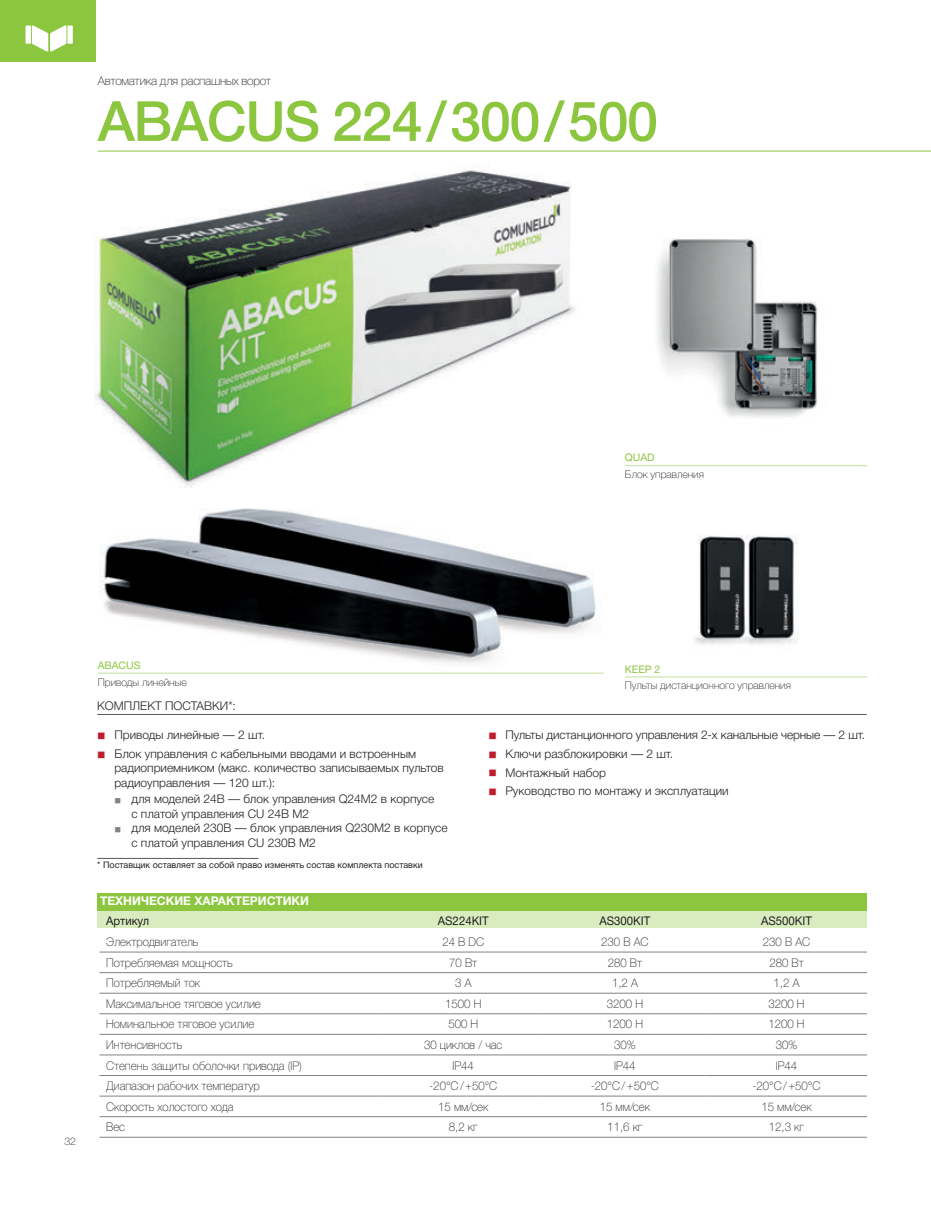
<style>
.page{position:relative;width:931px;height:1214px;background:#fff}
.page>*{position:absolute;margin:0;border:0;box-sizing:border-box;transform-origin:0 0}
.t1{font:500 55.5px "Helvetica Neue Cyr";letter-spacing:-.025em;color:#8bc63e}
.Особенности{font:300 12px/14.4px "Helvetica Neue Cyr";color:#231f20}
.Текст_в_таблице{font:100 12px "Helvetica Neue Cyr";color:#231f20;scale:.95 1}
.Заголовок_таблицы{font:12px "Helvetica Neue Cyr";color:#231f20;scale:.95 1}
.NOME_PRODOTTO{font:100 12px "Helvetica Neue Cyr";letter-spacing:-.02em;color:#231f20}
.t2{font:700 12px "Helvetica Neue Cyr";color:#fff}
.Аксессуар_артикул{font:100 10.5px "Helvetica Neue Cyr";color:#231f20}
.Аксессуар_Комплект{font:10.5px "Helvetica Neue Cyr";color:#8bc63e}
.Сноска{font:9px "Helvetica Neue Cyr";color:#231f20}
</style>
<div class="page">
<img style="left:99px;top:508px;width:504px;height:165px">
<img style="left:94px;top:150px;width:509px;height:338px">
<div style="left:97px;top:893px;width:770px;height:17px;background:#8bc63e"></div>
<div style="left:97px;top:910px;width:770px;height:17px;background:#d8ecbf"></div>
<div style="left:0;top:0;width:96px;height:62px;background:#8bc63e"></div>
<div style="left:26px;top:26px;width:5px;height:18px;background:#fff"></div>
<div style="left:67px;top:26px;width:6px;height:18px;background:#fff"></div>
<svg style="left:32px;top:26px;width:34px;height:25px"></svg>
<hr style="left:98px;top:151px;width:833px;height:1px;background:#8bc63e">
<img style="left:657px;top:238px;width:161px;height:180px">
<img style="left:694px;top:535px;width:104px;height:110px">
<hr style="left:99px;top:951px;width:283px;height:1px;background:#808285">
<hr style="left:382px;top:951px;width:162px;height:1px;background:#808285">
<hr style="left:544px;top:951px;width:161px;height:1px;background:#808285">
<hr style="left:705px;top:951px;width:162px;height:1px;background:#808285">
<hr style="left:99px;top:972px;width:283px;height:1px;background:#808285">
<hr style="left:382px;top:972px;width:162px;height:1px;background:#808285">
<hr style="left:544px;top:972px;width:161px;height:1px;background:#808285">
<hr style="left:705px;top:972px;width:162px;height:1px;background:#808285">
<hr style="left:99px;top:993px;width:283px;height:1px;background:#808285">
<hr style="left:382px;top:993px;width:162px;height:1px;background:#808285">
<hr style="left:544px;top:993px;width:161px;height:1px;background:#808285">
<hr style="left:705px;top:993px;width:162px;height:1px;background:#808285">
<hr style="left:99px;top:1013px;width:283px;height:1px;background:#808285">
<hr style="left:382px;top:1013px;width:162px;height:1px;background:#808285">
<hr style="left:544px;top:1013px;width:161px;height:1px;background:#808285">
<hr style="left:705px;top:1013px;width:162px;height:1px;background:#808285">
<hr style="left:99px;top:1034px;width:283px;height:1px;background:#808285">
<hr style="left:382px;top:1034px;width:162px;height:1px;background:#808285">
<hr style="left:544px;top:1034px;width:161px;height:1px;background:#808285">
<hr style="left:705px;top:1034px;width:162px;height:1px;background:#808285">
<hr style="left:99px;top:1054px;width:283px;height:1px;background:#808285">
<hr style="left:382px;top:1054px;width:162px;height:1px;background:#808285">
<hr style="left:544px;top:1054px;width:161px;height:1px;background:#808285">
<hr style="left:705px;top:1054px;width:162px;height:1px;background:#808285">
<hr style="left:99px;top:1075px;width:283px;height:1px;background:#808285">
<hr style="left:382px;top:1075px;width:162px;height:1px;background:#808285">
<hr style="left:544px;top:1075px;width:161px;height:1px;background:#808285">
<hr style="left:705px;top:1075px;width:162px;height:1px;background:#808285">
<hr style="left:99px;top:1095px;width:283px;height:1px;background:#808285">
<hr style="left:382px;top:1095px;width:162px;height:1px;background:#808285">
<hr style="left:544px;top:1095px;width:161px;height:1px;background:#808285">
<hr style="left:705px;top:1095px;width:162px;height:1px;background:#808285">
<hr style="left:99px;top:1116px;width:283px;height:1px;background:#808285">
<hr style="left:382px;top:1116px;width:162px;height:1px;background:#808285">
<hr style="left:544px;top:1116px;width:161px;height:1px;background:#808285">
<hr style="left:705px;top:1116px;width:162px;height:1px;background:#808285">
<hr style="left:99px;top:1137px;width:283px;height:1px;background:#808285">
<hr style="left:382px;top:1137px;width:162px;height:1px;background:#808285">
<hr style="left:544px;top:1137px;width:161px;height:1px;background:#808285">
<hr style="left:705px;top:1137px;width:162px;height:1px;background:#808285">
<hr style="left:97px;top:714px;width:769px;height:1px;background:#57585a">
<hr style="left:97px;top:858px;width:161px;height:1px;background:#57585a">
<hr style="left:98px;top:673px;width:505px;height:1px;background:#c4df9b">
<hr style="left:625px;top:676px;width:242px;height:1px;background:#c4df9b">
<hr style="left:625px;top:465px;width:242px;height:1px;background:#c4df9b">
<p class="NOME_PRODOTTO" style="left:98px;top:74px;width:175px">Автоматика для распашных ворот</p>
<p class="t1" style="left:98px;top:91px;width:562px">ABACUS 224/300/500</p>
<p class="Аксессуар_Комплект" style="left:625px;top:452px;width:31px">QUAD</p>
<p class="Аксессуар_артикул" style="left:625px;top:468px;width:81px">Блок управления</p>
<p class="Аксессуар_артикул" style="left:64px;top:1135px;width:13px">32</p>
<p class="Аксессуар_Комплект" style="left:98px;top:659px;width:44px">ABACUS</p>
<p class="Аксессуар_артикул" style="left:98px;top:676px;width:90px">Приводы линейные</p>
<p class="Особенности" style="left:97px;top:698px;width:140px">КОМПЛЕКТ ПОСТАВКИ*:</p>
<p class="Особенности" style="left:114px;top:728px;width:152px">Приводы линейные — 2 шт.</p>
<p class="Особенности" style="left:114px;top:746px;width:331px">Блок управления с кабельными вводами и встроенным радиоприемником (макс. количество записываемых пультов радиоуправления — 120 шт.):</p>
<p class="Особенности" style="left:131px;top:792px;width:304px">для моделей 24В — блок управления Q24M2 в корпусе c платой управления CU 24В M2</p>
<p class="Особенности" style="left:131px;top:820px;width:318px">для моделей 230В — блок управления Q230M2 в корпусе c платой управления CU 230В M2</p>
<p class="Сноска" style="left:97px;top:860px;width:327px">* Поставщик оставляет за собой право изменять состав комплекта поставки</p>
<p class="Аксессуар_Комплект" style="left:625px;top:663px;width:37px">KEEP 2</p>
<p class="Аксессуар_артикул" style="left:625px;top:680px;width:167px">Пульты дистанционного управления</p>
<p class="Особенности" style="left:505px;top:728px;width:361px">Пульты дистанционного управления 2-х канальные черные — 2 шт.</p>
<p class="Особенности" style="left:505px;top:746px;width:169px">Ключи разблокировки — 2 шт.</p>
<p class="Особенности" style="left:505px;top:765px;width:102px">Монтажный набор</p>
<p class="Особенности" style="left:505px;top:784px;width:225px">Руководство по монтажу и эксплуатации</p>
<p class="t2" style="left:100px;top:894px;width:210px">ТЕХНИЧЕСКИЕ ХАРАКТЕРИСТИКИ</p>
<p class="Заголовок_таблицы" style="left:106px;top:914px;width:47px">Артикул</p>
<p class="Заголовок_таблицы" style="left:438px;top:914px;width:55px">AS224KIT</p>
<p class="Заголовок_таблицы" style="left:599px;top:914px;width:55px">AS300KIT</p>
<p class="Заголовок_таблицы" style="left:761px;top:914px;width:55px">AS500KIT</p>
<p class="Текст_в_таблице" style="left:106px;top:935px;width:99px">Электродвигатель</p>
<p class="Текст_в_таблице" style="left:442px;top:935px;width:46px">24 В DС</p>
<p class="Текст_в_таблице" style="left:601px;top:935px;width:51px">230 В АС</p>
<p class="Текст_в_таблице" style="left:763px;top:935px;width:51px">230 В АС</p>
<p class="Текст_в_таблице" style="left:106px;top:955px;width:135px">Потребляемая мощность</p>
<p class="Текст_в_таблице" style="left:449px;top:955px;width:31px">70 Вт</p>
<p class="Текст_в_таблице" style="left:608px;top:955px;width:38px">280 Вт</p>
<p class="Текст_в_таблице" style="left:769px;top:955px;width:38px">280 Вт</p>
<p class="Текст_в_таблице" style="left:106px;top:976px;width:100px">Потребляемый ток</p>
<p class="Текст_в_таблице" style="left:455px;top:976px;width:19px">3 A</p>
<p class="Текст_в_таблице" style="left:612px;top:976px;width:29px">1,2 А</p>
<p class="Текст_в_таблице" style="left:773px;top:976px;width:29px">1,2 А</p>
<p class="Текст_в_таблице" style="left:106px;top:996px;width:164px">Максимальное тяговое усилие</p>
<p class="Текст_в_таблице" style="left:445px;top:996px;width:40px">1500 H</p>
<p class="Текст_в_таблице" style="left:607px;top:996px;width:40px">3200 Н</p>
<p class="Текст_в_таблице" style="left:768px;top:996px;width:40px">3200 Н</p>
<p class="Текст_в_таблице" style="left:106px;top:1017px;width:157px">Номинальное тяговое усилие</p>
<p class="Текст_в_таблице" style="left:448px;top:1017px;width:33px">500 H</p>
<p class="Текст_в_таблице" style="left:607px;top:1017px;width:40px">1200 Н</p>
<p class="Текст_в_таблице" style="left:768px;top:1017px;width:40px">1200 Н</p>
<p class="Текст_в_таблице" style="left:106px;top:1038px;width:82px">Интенсивность</p>
<p class="Текст_в_таблице" style="left:424px;top:1038px;width:84px">30 циклов / час</p>
<p class="Текст_в_таблице" style="left:614px;top:1038px;width:24px">30%</p>
<p class="Текст_в_таблице" style="left:776px;top:1038px;width:24px">30%</p>
<p class="Текст_в_таблице" style="left:106px;top:1058px;width:207px">Степень защиты оболочки привода (IP)</p>
<p class="Текст_в_таблице" style="left:453px;top:1058px;width:24px">IP44</p>
<p class="Текст_в_таблице" style="left:614px;top:1058px;width:24px">IP44</p>
<p class="Текст_в_таблице" style="left:776px;top:1058px;width:24px">IP44</p>
<p class="Текст_в_таблице" style="left:106px;top:1079px;width:163px">Диапазон рабочих температур</p>
<p class="Текст_в_таблице" style="left:429px;top:1079px;width:73px">-20°C/+50°C</p>
<p class="Текст_в_таблице" style="left:591px;top:1079px;width:73px">-20°C/+50°C</p>
<p class="Текст_в_таблице" style="left:752px;top:1079px;width:73px">-20°C/+50°C</p>
<p class="Текст_в_таблице" style="left:106px;top:1099px;width:136px">Скорость холостого хода</p>
<p class="Текст_в_таблице" style="left:438px;top:1099px;width:54px">15 мм/сек</p>
<p class="Текст_в_таблице" style="left:600px;top:1099px;width:54px">15 мм/сек</p>
<p class="Текст_в_таблице" style="left:761px;top:1099px;width:54px">15 мм/сек</p>
<p class="Текст_в_таблице" style="left:106px;top:1120px;width:22px">Вес</p>
<p class="Текст_в_таблице" style="left:449px;top:1120px;width:32px">8,2 кг</p>
<p class="Текст_в_таблице" style="left:607px;top:1120px;width:39px">11,6 кг</p>
<p class="Текст_в_таблице" style="left:769px;top:1120px;width:39px">12,3 кг</p>
</div>
